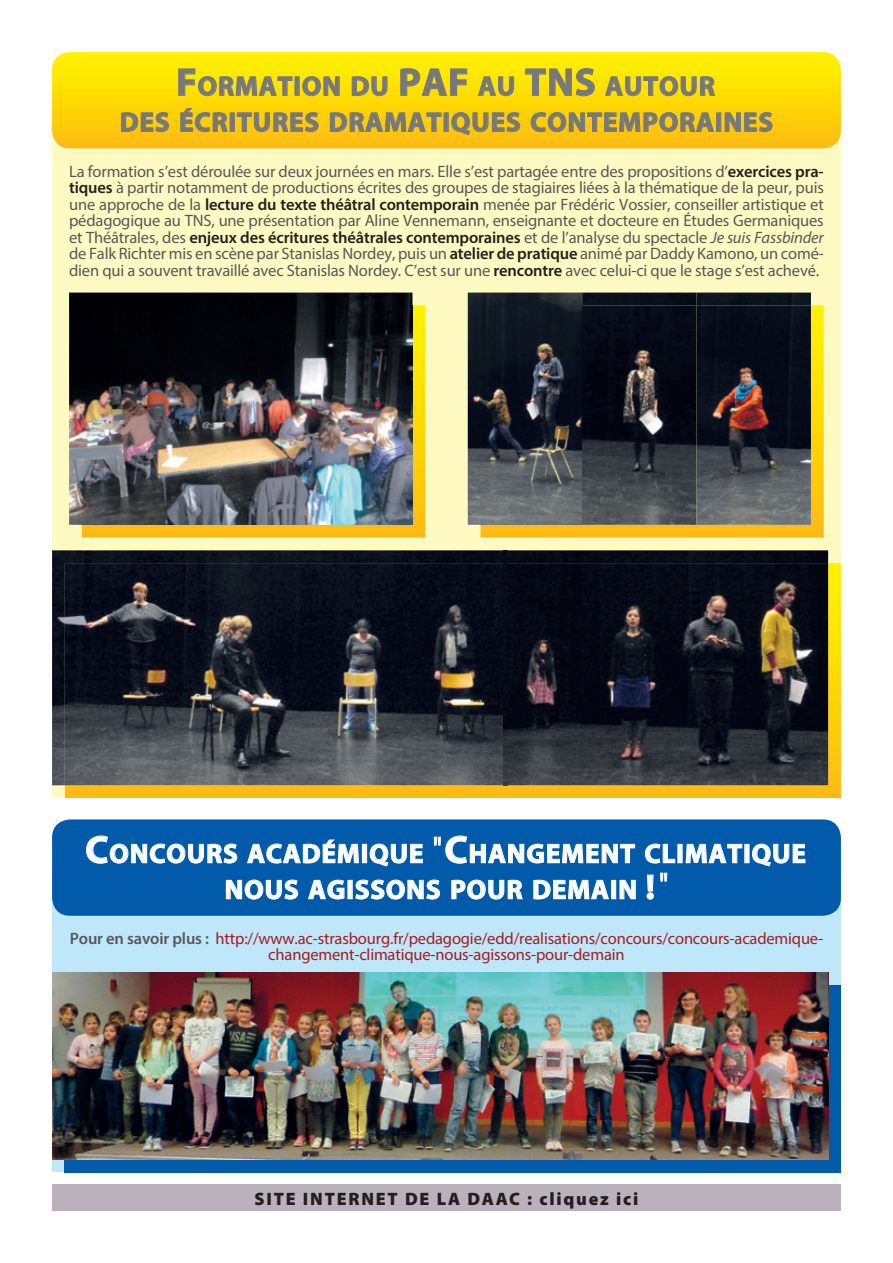
<style>
.page{position:relative;width:893px;height:1263px;background:#fff}
.page>*{position:absolute;margin:0;border:0;box-sizing:border-box;transform-origin:0 0}
.t1{font:700 27.3px/36px "Myriad Pro";letter-spacing:.03em;color:#fff;text-align:center}
.t2{font:700 27.3px/36px "Myriad Pro";letter-spacing:.03em;color:#76787b;text-align:center}
.t3{font:900 18px "Myriad Pro";letter-spacing:.1em;color:#231f20}
.t4{font:16.5px/16.5px "Myriad Pro";letter-spacing:-.01em;color:#57585a;text-align:justify}
.t5{font:16.5px/16.5px "Myriad Pro";letter-spacing:-.01em;color:#a61c1f;text-align:center}
.s1{font-size:39px}
.s2{font-weight:600;color:#231f20}
.s3{font-style:italic}
.s4{font-weight:400;font-size:33px}
.s5{font-size:35.1px}
.s6{font-weight:600;color:#57585a}
</style>
<div class="page">
<div style="left:52px;top:1185px;width:789px;height:26px;background:#bab1bc"></div>
<div style="left:52px;top:123px;width:789px;height:675px;background:#fffac1"></div>
<div style="left:52px;top:875px;width:789px;height:297px;background:#bfe7fa"></div>
<svg style="left:52px;top:52px;width:789px;height:96px;background:#fed30a"></svg>
<div style="left:52px;top:819px;width:789px;height:97px;background:#015aaa;border-radius:18px"></div>
<svg style="left:82px;top:305px;width:343px;height:233px;background:#f7c312"></svg>
<img style="left:69px;top:293px;width:343px;height:232px">
<img style="left:82px;top:305px;width:330px;height:220px">
<svg style="left:65px;top:563px;width:776px;height:235px;background:#f9c014"></svg>
<img style="left:52px;top:550px;width:451px;height:235px">
<img style="left:65px;top:563px;width:438px;height:222px">
<img style="left:508px;top:550px;width:320px;height:235px">
<svg style="left:503px;top:550px;width:5px;height:13px"></svg>
<img style="left:503px;top:563px;width:5px;height:222px">
<svg style="left:480px;top:305px;width:344px;height:233px;background:#fdc812"></svg>
<img style="left:468px;top:293px;width:343px;height:232px">
<img style="left:480px;top:305px;width:102px;height:220px">
<svg style="left:120px;top:112px;width:49px;height:21px"></svg>
<svg style="left:178px;top:52px;width:538px;height:84px;background:#eed111"></svg>
<div style="left:716px;top:113px;width:5px;height:19px;border:1px solid #76787b"></div>
<svg style="left:724px;top:112px;width:49px;height:21px"></svg>
<svg style="left:644px;top:843px;width:32px;height:21px"></svg>
<svg style="left:685px;top:819px;width:58px;height:45px"></svg>
<svg style="left:752px;top:843px;width:54px;height:24px"></svg>
<svg style="left:86px;top:819px;width:550px;height:81px"></svg>
<svg style="left:646px;top:874px;width:8px;height:26px"></svg>
<svg style="left:660px;top:873px;width:7px;height:8px"></svg>
<div style="left:65px;top:985px;width:776px;height:187px;background:#015aaa"></div>
<img style="left:52px;top:972px;width:776px;height:187px">
<h1 class="t2" style="left:120px;top:67px;width:655px"><span class="s1">F</span>ORMATION DU <span class="s1">PAF</span> AU <span class="s1">TNS</span> AUTOUR<br>DES ÉCRITURES DRAMATIQUES CONTEMPORAINES</h1>
<p class="t4" style="left:69px;top:162px;width:756px">La formation s’est déroulée sur deux journées en mars. Elle s’est partagée entre des propositions d’<span class="s2">exercices pra&shy;tiques</span> à partir notamment de productions écrites des groupes de stagiaires liées à la thématique de la peur, puis une approche de la <span class="s2">lecture du texte théâtral contemporain</span> menée par Frédéric Vossier, conseiller artistique et pédagogique au TNS, une présentation par Aline Vennemann, enseignante et docteure en Études Germaniques et Théâtrales, des <span class="s2">enjeux des écritures théâtrales contemporaines</span> et de l’analyse du spectacle <span class="s3">Je suis Fassbinder </span>de Falk Richter mis en scène par Stanislas Nordey, puis un <span class="s2">atelier de pratique</span> animé par Daddy Kamono, un comé&shy;dien qui a souvent travaillé avec Stanislas Nordey. C’est sur une <span class="s2">rencontre</span> avec celui-ci que le stage s’est achevé.</p>
<h1 class="t1" style="left:85px;top:835px;width:722px"><span class="s1">C</span>ONCOURS ACADÉMIQUE <span class="s4">"</span><span class="s1">C</span>HANGEMENT CLIMATIQUE<br>NOUS AGISSONS POUR DEMAIN <span class="s5">!</span><span class="s4">"</span></h1>
<p class="t5" style="left:70px;top:930px;width:755px"><span class="s6">Pour en savoir plus :</span> http://www.ac-strasbourg.fr/pedagogie/edd/realisations/concours/concours-academique&shy;changement-climatique-nous-agissons-pour-demain</p>
<p class="t3" style="left:255px;top:1187px;width:385px">SITE INTERNET DE LA DAAC : cliquez ici</p>
</div>
